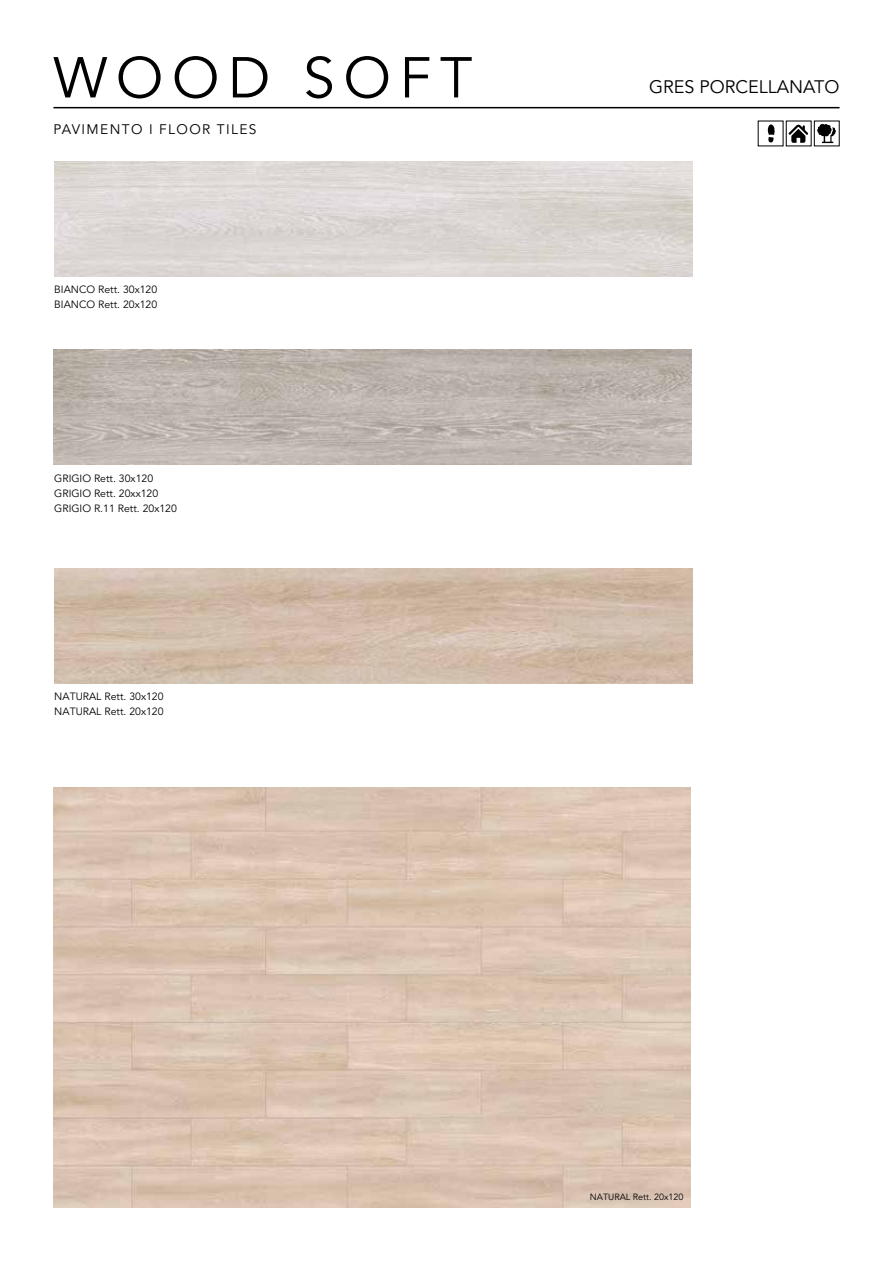
<style>
.page{position:relative;width:893px;height:1263px;background:#fff}
.page>*{position:absolute;margin:0;border:0;box-sizing:border-box;transform-origin:0 0}
.t1{font:57px "Avenir LT Std";letter-spacing:.15em;color:#000}
.t2{font:18px "Avenir LT Std";color:#000}
.t3{font:13.8px "Avenir LT Std";letter-spacing:.1em;color:#000}
.t4{font:10.5px/15px "Avenir LT Std";color:#000}
.t5{font:9px "Avenir LT Std";color:#000}
</style>
<div class="page">
<svg style="left:768px;top:124px;width:7px;height:19px"></svg>
<svg style="left:788px;top:124px;width:20px;height:19px"></svg>
<svg style="left:822px;top:123px;width:11px;height:21px"></svg>
<svg style="left:817px;top:124px;width:19px;height:19px"></svg>
<hr style="left:53px;top:107px;width:786px;height:1px;background:#000">
<img style="left:53px;top:350px;width:638px;height:115px">
<p class="t1" style="left:53px;top:45px;width:421px">WOOD SOFT</p>
<p class="t3" style="left:53px;top:121px;width:205px">PAVIMENTO I FLOOR TILES</p>
<p class="t4" style="left:54px;top:282px;width:104px">BIANCO Rett. 30x120<br>BIANCO Rett. 20x120</p>
<p class="t4" style="left:54px;top:471px;width:124px">GRIGIO Rett. 30x120<br>GRIGIO Rett. 20xx120<br>GRIGIO R.11 Rett. 20x120</p>
<p class="t4" style="left:54px;top:689px;width:111px">NATURAL Rett. 30x120<br>NATURAL Rett. 20x120</p>
<p class="t2" style="left:649px;top:76px;width:192px">GRES PORCELLANATO</p>
<p class="t5" style="left:590px;top:1191px;width:95px">NATURAL Rett. 20x120</p>
</div>
